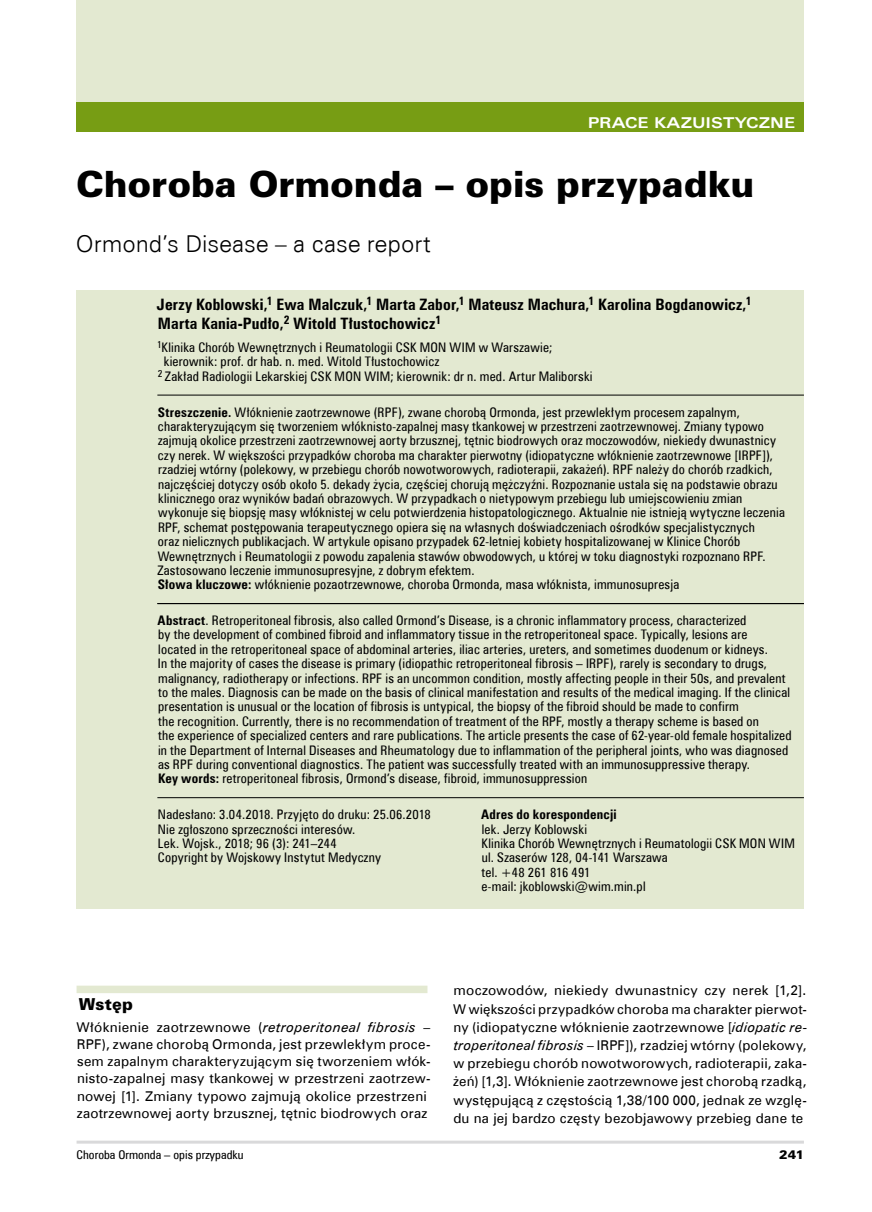
<style>
.page{position:relative;width:872px;height:1212px;background:#fff}
.page>*{position:absolute;margin:0;border:0;box-sizing:border-box;transform-origin:0 0}
.t1{font:33px "Zurich Blk PL";color:#000}
.t2{font:23.25px "Zurich Lt EU Normal";color:#000}
.t3{font:15.75px/18.9px "Zurich Cn EU Bold";letter-spacing:.01em;color:#000}
.t4{font:15px "Zurich Ex EU Bold";letter-spacing:.01em;color:#fff}
.t5{font:15px "Zurich Blk PL";letter-spacing:.01em;color:#000}
.t6{font:13.5px/18.1px "Zurich EU";letter-spacing:.015em;color:#000}
.t7{font:13.2px/14.4px "Zurich Cn EU Normal";letter-spacing:.015em;color:#000}
.t8{font:13.2px "Zurich Cn EU Bold";letter-spacing:.015em;color:#000}
.t9{font:12px "Zurich Cn EU Normal";color:#000;scale:1.04 1}
.t10{font:11.25px "Zurich Blk PL";color:#000;scale:1.04 1}
.s1{font-family:"Zurich Cn EU Bold"}
.s2{font-style:italic}
</style>
<div class="page">
<div style="left:77px;top:0;width:727px;height:132px;background:#e3e9d1"></div>
<hr style="left:77px;top:1140px;width:727px;height:3px;background:#d9d9da">
<div style="left:77px;top:102px;width:727px;height:30px;background:#779d14"></div>
<div style="left:77px;top:985px;width:350px;height:8px;background:#e3e9d1"></div>
<div style="left:77px;top:290px;width:727px;height:619px;background:#e3e9d1"></div>
<hr style="left:157px;top:395px;width:647px;height:1px;background:#000">
<hr style="left:157px;top:603px;width:647px;height:1px;background:#000">
<hr style="left:157px;top:797px;width:647px;height:1px;background:#000">
<p class="t4" style="left:588px;top:113px;width:209px">PRACE KAZUISTYCZNE</p>
<h1 class="t1" style="left:76px;top:162px;width:679px">Choroba Ormonda – opis przypadku</h1>
<h2 class="t2" style="left:76px;top:230px;width:356px">Ormond’s Disease – a case report</h2>
<p class="t3" style="left:157px;top:295px;width:596px">Jerzy Koblowski,<sup>1</sup> Ewa Malczuk,<sup>1</sup> Marta Zabor,<sup>1</sup> Mateusz Machura,<sup>1</sup> Karolina Bogdanowicz,<sup>1<br></sup>Marta Kania‑Pudło,<sup>2</sup> Witold Tłustochowicz<sup>1</sup></p>
<p class="t7" style="left:157px;top:340px;width:397px"><sup>1</sup>Klinika Chorób Wewnętrznych i Reumatologii CSK MON WIM w Warszawie;</p>
<p class="t7" style="left:164px;top:355px;width:277px">kierownik: prof. dr hab. n. med. Witold Tłustochowicz</p>
<p class="t7" style="left:158px;top:369px;width:436px"><sup>2</sup> Zakład Radiologii Lekarskiej CSK MON WIM; kierownik: dr n. med. Artur Maliborski</p>
<p class="t7" style="left:157px;top:405px;width:629px"><span class="s1">Streszczenie.</span> Włóknienie zaotrzewnowe (RPF), zwane chorobą Ormonda, jest przewlekłym procesem zapalnym, charakteryzującym się tworzeniem włóknisto‑zapalnej masy tkankowej w przestrzeni zaotrzewnowej. Zmiany typowo zajmują okolice przestrzeni zaotrzewnowej aorty brzusznej, tętnic biodrowych oraz moczowodów, niekiedy dwunastnicy czy nerek. W większości przypadków choroba ma charakter pierwotny (idiopatyczne włóknienie zaotrzewnowe [IRPF]), rzadziej wtórny (polekowy, w przebiegu chorób nowotworowych, radioterapii, zakażeń). RPF należy do chorób rzadkich, najczęściej dotyczy osób około 5. dekady życia, częściej chorują mężczyźni. Rozpoznanie ustala się na podstawie obrazu klinicznego oraz wyników badań obrazowych. W przypadkach o nietypowym przebiegu lub umiejscowieniu zmian wykonuje się biopsję masy włóknistej w celu potwierdzenia histopatologicznego. Aktualnie nie istnieją wytyczne leczenia RPF, schemat postępowania terapeutycznego opiera się na własnych doświadczeniach ośrodków specjalistycznych<br>oraz nielicznych publikacjach. W artykule opisano przypadek 62‑letniej kobiety hospitalizowanej w Klinice Chorób Wewnętrznych i Reumatologii z powodu zapalenia stawów obwodowych, u której w toku diagnostyki rozpoznano RPF.<br>Zastosowano leczenie immunosupresyjne, z dobrym efektem.<br><span class="s1">Słowa kluczowe:</span> włóknienie pozaotrzewnowe, choroba Ormonda, masa włóknista, immunosupresja</p>
<p class="t7" style="left:157px;top:613px;width:635px"><span class="s1">Abstract</span>. Retroperitoneal fibrosis, also called Ormond’s Disease, is a chronic inflammatory process, characterized<br>by the development of combined fibroid and inflammatory tissue in the retroperitoneal space. Typically, lesions are<br>located in the retroperitoneal space of abdominal arteries, iliac arteries, ureters, and sometimes duodenum or kidneys.<br>In the majority of cases the disease is primary (idiopathic retroperitoneal fibrosis – IRPF), rarely is secondary to drugs, malignancy, radiotherapy or infections. RPF is an uncommon condition, mostly affecting people in their 50s, and prevalent to the males. Diagnosis can be made on the basis of clinical manifestation and results of the medical imaging. If the clinical presentation is unusual or the location of fibrosis is untypical, the biopsy of the fibroid should be made to confirm<br>the recognition. Currently, there is no recommendation of treatment of the RPF, mostly a therapy scheme is based on<br>the experience of specialized centers and rare publications. The article presents the case of 62‑year‑old female hospitalized in the Department of Internal Diseases and Rheumatology due to inflammation of the peripheral joints, who was diagnosed as RPF during conventional diagnostics. The patient was successfully treated with an immunosuppressive therapy.<br><span class="s1">Key words:</span> retroperitoneal fibrosis, Ormond’s disease, fibroid, immunosuppression</p>
<p class="t7" style="left:158px;top:807px;width:274px">Nadesłano: 3.04.2018. Przyjęto do druku: 25.06.2018<br>Nie zgłoszono sprzeczności interesów.<br>Lek. Wojsk., 2018; 96 (3): 241–244<br>Copyright by Wojskowy Instytut Medyczny</p>
<p class="t8" style="left:481px;top:806px;width:137px">Adres do korespondencji</p>
<p class="t7" style="left:481px;top:822px;width:315px">lek. Jerzy Koblowski<br>Klinika Chorób Wewnętrznych i Reumatologii CSK MON WIM ul. Szaserów 128, 04-141 Warszawa<br>tel. +48 261 816 491<br>e‑mail: jkoblowski@wim.min.pl</p>
<p class="t5" style="left:79px;top:994px;width:56px">Wstęp</p>
<p class="t6" style="left:77px;top:1018px;width:355px;line-height:17.2px">Włóknienie zaotrzewnowe (<span class="s2">retroperitoneal fibrosis</span> – RPF), zwane chorobą Ormonda, jest przewlekłym proce&shy;sem zapalnym charakteryzującym się tworzeniem włók&shy;nisto‑zapalnej masy tkankowej w przestrzeni zaotrzew&shy;nowej [1]. Zmiany typowo zajmują okolice przestrzeni zaotrzewnowej aorty brzusznej, tętnic biodrowych oraz</p>
<p class="t6" style="left:453px;top:981px;width:356px;text-align:justify">moczowodów, niekiedy dwunastnicy czy nerek [1,2].<br>W większości przypadków choroba ma charakter pierwot&shy;ny (idiopatyczne włóknienie zaotrzewnowe [<span class="s2">idiopatic re&shy;troperitoneal fibrosis</span> – IRPF]), rzadziej wtórny (polekowy, w przebiegu chorób nowotworowych, radioterapii, zaka&shy;żeń) [1,3]. Włóknienie zaotrzewnowe jest chorobą rzadką, występującą z częstością 1,38/100 000, jednak ze wzglę&shy;du na jej bardzo częsty bezobjawowy przebieg dane te</p>
<p class="t9" style="left:77px;top:1147px;width:162px">Choroba Ormonda – opis przypadku</p>
<p class="t10" style="left:779px;top:1147px;width:25px">241</p>
</div>
